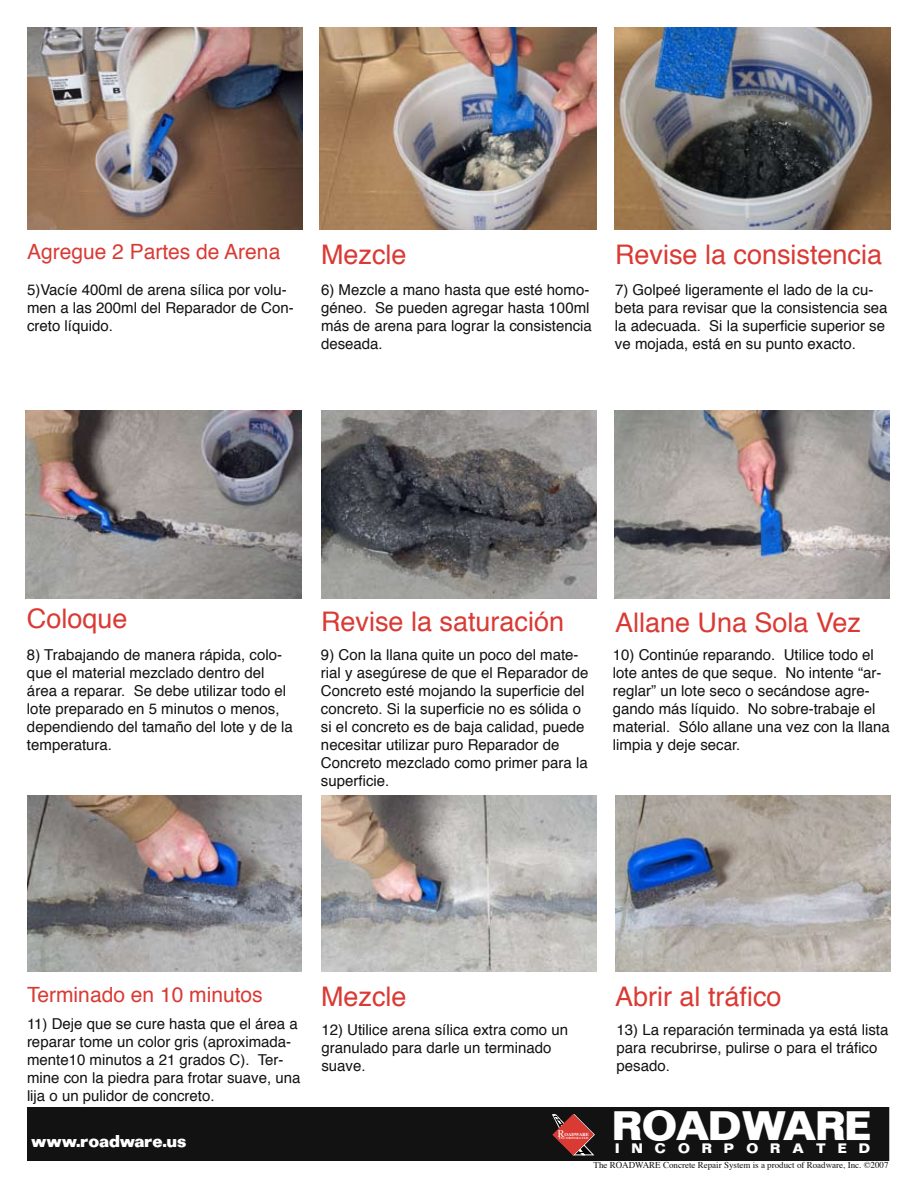
<style>
.page{position:relative;width:918px;height:1188px;background:#fff}
.page>*{position:absolute;margin:0;border:0;box-sizing:border-box;transform-origin:0 0}
.t1{font:700 36px "Folio";color:#fff}
.t2{font:27px "Helvetica";color:#da3a34}
.t3{font:21px "Helvetica";color:#da3a34}
.t4{font:15px/18px "Helvetica";color:#121212}
.t5{font:700 15px "Folio";color:#fff}
.t6{font:700 12px "Folio";letter-spacing:1em;color:#fff}
.t7{font:10.2px "Times";color:#fff}
.t8{font:9px "Times";color:#121212}
.t9{font:700 4.5px "Times";color:#fff}
.t10{font:700 3.15px "Times";letter-spacing:.12em;color:#fff}
</style>
<div class="page">
<img style="left:320px;top:27px;width:276px;height:203px">
<img style="left:27px;top:27px;width:276px;height:203px">
<img style="left:614px;top:28px;width:277px;height:202px">
<img style="left:26px;top:410px;width:275px;height:188px">
<img style="left:614px;top:410px;width:276px;height:189px">
<img style="left:615px;top:795px;width:276px;height:177px">
<img style="left:321px;top:410px;width:276px;height:189px">
<img style="left:27px;top:795px;width:275px;height:177px">
<img style="left:321px;top:795px;width:276px;height:177px">
<div style="left:28px;top:1108px;width:861px;height:52px;background:#121212"></div>
<div style="left:27px;top:1107px;width:862px;height:54px;border:2px solid #121212"></div>
<svg style="left:552px;top:1114px;width:43px;height:41px"></svg>
<h3 class="t3" style="left:27px;top:234px;width:255px">Agregue 2 Partes de Arena</h3>
<h2 class="t2" style="left:321px;top:231px;width:87px">Mezcle</h2>
<h2 class="t2" style="left:615px;top:231px;width:269px">Revise la consistencia</h2>
<p class="t4" style="left:27px;top:280px;width:268px">5)Vacíe 400ml de arena sílica por volu&shy;men a las 200ml del Reparador de Con&shy;creto líquido.</p>
<p class="t4" style="left:321px;top:280px;width:272px">6) Mezcle a mano hasta que esté homo&shy;géneo. Se pueden agregar hasta 100ml más de arena para lograr la consistencia deseada.</p>
<p class="t4" style="left:615px;top:280px;width:274px">7) Golpeé ligeramente el lado de la cu&shy;beta para revisar que la consistencia sea la adecuada. Si la superficie superior se ve mojada, está en su punto exacto.</p>
<h2 class="t2" style="left:27px;top:596px;width:102px">Coloque</h2>
<h2 class="t2" style="left:321px;top:598px;width:245px">Revise la saturación</h2>
<h2 class="t2" style="left:615px;top:600px;width:248px">Allane Una Sola Vez</h2>
<p class="t4" style="left:27px;top:645px;width:267px">8) Trabajando de manera rápida, colo&shy;que el material mezclado dentro del área a reparar. Se debe utilizar todo el lote preparado en 5 minutos o menos, dependiendo del tamaño del lote y de la temperatura.</p>
<p class="t4" style="left:321px;top:645px;width:269px">9) Con la llana quite un poco del mate&shy;rial y asegúrese de que el Reparador de Concreto esté mojando la superficie del concreto. Si la superficie no es sólida o si el concreto es de baja calidad, puede necesitar utilizar puro Reparador de Concreto mezclado como primer para la superficie.</p>
<p class="t4" style="left:613px;top:645px;width:278px">10) Continúe reparando. Utilice todo el lote antes de que seque. No intente “ar&shy;reglar” un lote seco o secándose agre&shy;gando más líquido. No sobre-trabaje el material. Sólo allane una vez con la llana limpia y deje secar.</p>
<h3 class="t3" style="left:27px;top:976px;width:237px">Terminado en 10 minutos</h3>
<h2 class="t2" style="left:321px;top:974px;width:87px">Mezcle</h2>
<h2 class="t2" style="left:615px;top:974px;width:168px">Abrir al tráfico</h2>
<p class="t4" style="left:27px;top:1014px;width:275px">11) Deje que se cure hasta que el área a reparar tome un color gris (aproximada&shy;mente10 minutos a 21 grados C). Ter&shy;mine con la piedra para frotar suave, una lija o un pulidor de concreto.</p>
<p class="t4" style="left:617px;top:1020px;width:273px">13) La reparación terminada ya está lista para recubrirse, pulirse o para el tráfico pesado.</p>
<p class="t4" style="left:321px;top:1020px;width:248px">12) Utilice arena sílica extra como un granulado para darle un terminado suave.</p>
<p class="t5" style="left:31px;top:1129px;width:157px">www.roadware.us</p>
<p class="t7" style="left:558px;top:1124px;width:8px">R</p>
<p class="t9" style="left:565px;top:1131px;width:26px">OADWARE</p>
<p class="t10" style="left:559px;top:1135px;width:31px">INCORPORATED</p>
<h1 class="t1" style="left:613px;top:1098px;width:260px">ROADWARE</h1>
<p class="t6" style="left:615px;top:1139px;width:256px">INCORPORATED</p>
<p class="t8" style="left:594px;top:1156px;width:297px">The ROADWARE Concrete Repair System is a product of Roadware, Inc. ©2007</p>
</div>
